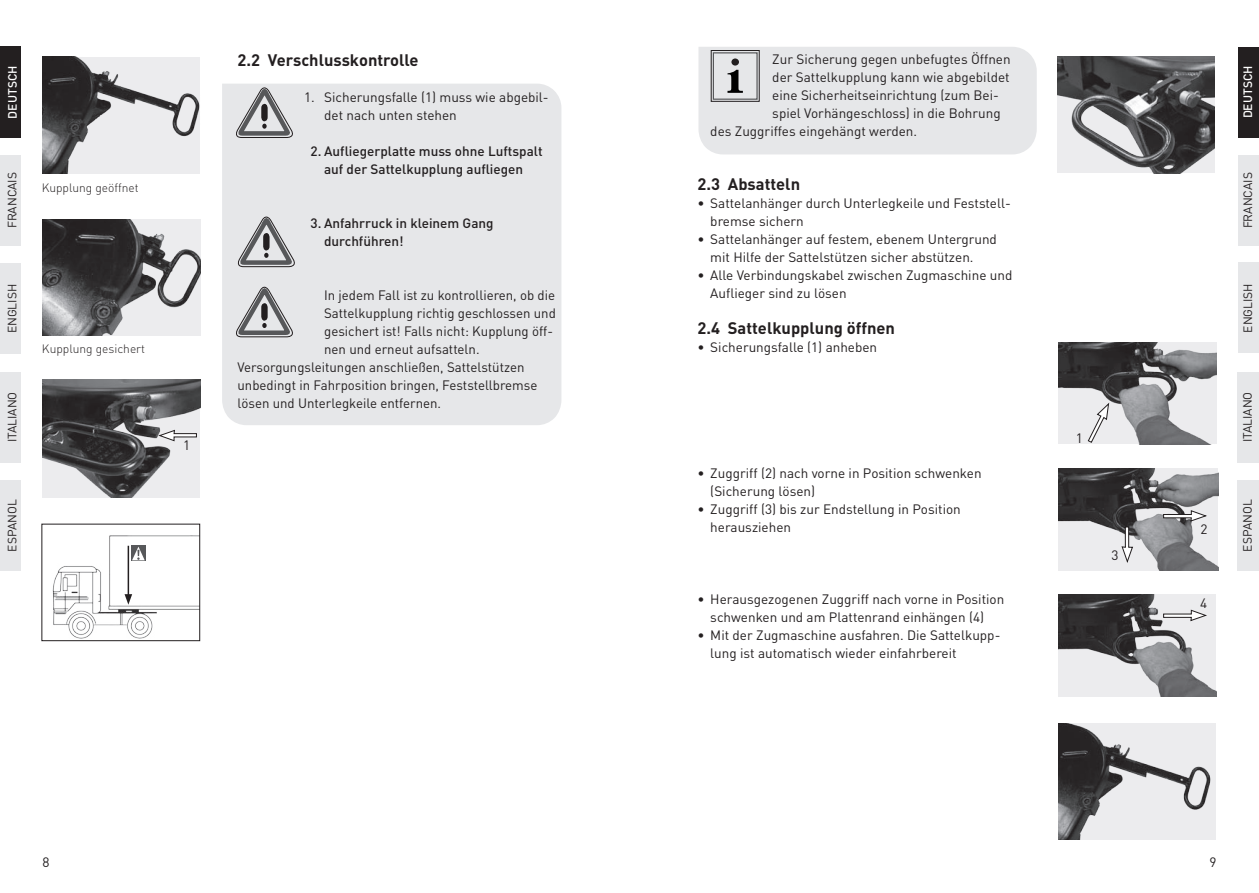
<style>
.page{position:relative;width:1259px;height:893px;background:#fff}
.page>*{position:absolute;margin:0;border:0;box-sizing:border-box;transform-origin:0 0}
.u_uebertitel_fliesstext{font:700 16.5px "DIN";color:#231f20}
.d_fliesstext_3mm_ez{font:700 16.5px "DIN";color:#231f20}
.d_fliesstext_3mm_ez-2{font:13.5px/18px "DIN";color:#231f20}
.d_fliesstext_4mm_ez{font:13.5px/18px "DIN";color:#231f20}
.d_fliesstext{font:13.5px/18px "DIN";color:#231f20}
.d_fliesstext_4mm_ez-2{font:500 13.5px/18px "DIN";color:#231f20;text-align:center}
.t1{font:12px "DIN";color:#231f20}
.d_bildlegende{font:300 12px "DIN";color:#231f20}
.t2{font:500 12px "DIN";color:#fff}
</style>
<div class="page">
<div style="left:0;top:47px;width:21px;height:91px;background:#231f20"></div>
<div style="left:0;top:155px;width:21px;height:90px;background:#e6e7e9"></div>
<div style="left:0;top:264px;width:21px;height:90px;background:#e6e7e9"></div>
<div style="left:0;top:372px;width:21px;height:90px;background:#e6e7e9"></div>
<div style="left:0;top:480px;width:21px;height:90px;background:#e6e7e9"></div>
<div style="left:1237px;top:47px;width:22px;height:90px;background:#231f20"></div>
<div style="left:1237px;top:155px;width:22px;height:90px;background:#e6e7e9"></div>
<div style="left:1237px;top:263px;width:22px;height:90px;background:#e6e7e9"></div>
<div style="left:1237px;top:372px;width:22px;height:90px;background:#e6e7e9"></div>
<div style="left:1237px;top:480px;width:22px;height:90px;background:#e6e7e9"></div>
<img style="left:43px;top:219px;width:157px;height:117px">
<img style="left:42px;top:57px;width:158px;height:116px">
<img style="left:42px;top:380px;width:158px;height:117px">
<img style="left:52px;top:535px;width:146px;height:104px">
<svg style="left:131px;top:546px;width:14px;height:15px"></svg>
<svg style="left:132px;top:547px;width:13px;height:13px"></svg>
<div style="left:42px;top:524px;width:158px;height:117px;border:1px solid #231f20"></div>
<div style="left:222px;top:84px;width:339px;height:341px;background:#e6e7e9"></div>
<svg style="left:233px;top:84px;width:62px;height:69px"></svg>
<svg style="left:233px;top:213px;width:64px;height:140px"></svg>
<div style="left:698px;top:47px;width:338px;height:107px;background:#e6e7e9"></div>
<svg style="left:159px;top:429px;width:38px;height:13px"></svg>
<hr style="left:128px;top:546px;width:1px;height:50px;background:#231f20">
<svg style="left:125px;top:594px;width:7px;height:11px"></svg>
<img style="left:1057px;top:57px;width:158px;height:116px">
<img style="left:1058px;top:723px;width:158px;height:116px">
<img style="left:1058px;top:342px;width:159px;height:102px">
<img style="left:1058px;top:468px;width:160px;height:102px">
<img style="left:1058px;top:594px;width:158px;height:102px">
<svg style="left:1083px;top:400px;width:31px;height:44px"></svg>
<svg style="left:1162px;top:510px;width:44px;height:12px"></svg>
<svg style="left:1121px;top:526px;width:12px;height:36px"></svg>
<svg style="left:1162px;top:609px;width:44px;height:13px"></svg>
<p class="t2" style="left:5px;top:119px;width:54px;rotate:-90deg">DEUTSCH</p>
<p class="t1" style="left:5px;top:228px;width:58px;rotate:-90deg">FRANCAIS</p>
<p class="t1" style="left:5px;top:333px;width:51px;rotate:-90deg">ENGLISH</p>
<p class="t1" style="left:5px;top:442px;width:52px;rotate:-90deg">ITALIANO</p>
<p class="t1" style="left:5px;top:551px;width:54px;rotate:-90deg">ESPANOL</p>
<p class="d_bildlegende" style="left:42px;top:180px;width:99px">Kupplung geöffnet</p>
<p class="d_bildlegende" style="left:42px;top:342px;width:105px">Kupplung gesichert</p>
<p class="d_fliesstext_3mm_ez-2" style="left:183px;top:435px;width:9px">1</p>
<p class="u_uebertitel_fliesstext" style="left:237px;top:49px;width:183px">2.2 Verschlusskontrolle</p>
<p class="d_fliesstext" style="left:304px;top:88px;width:246px">1. Sicherungsfalle (1) muss wie abgebil-</p>
<p class="d_fliesstext" style="left:324px;top:106px;width:134px">det nach unten stehen</p>
<p class="d_fliesstext_4mm_ez-2" style="left:311px;top:141px;width:233px">2. Aufliegerplatte muss ohne Luftspalt auf der Sattelkupplung aufliegen</p>
<p class="d_fliesstext_4mm_ez-2" style="left:311px;top:213px;width:184px">3. Anfahrruck in kleinem Gang</p>
<p class="d_fliesstext_4mm_ez-2" style="left:324px;top:231px;width:81px">durchführen!</p>
<p class="d_fliesstext_4mm_ez" style="left:324px;top:286px;width:233px">In jedem Fall ist zu kontrollieren, ob die Sattelkupplung richtig geschlossen und gesichert ist! Falls nicht: Kupplung öff&shy;nen und erneut aufsatteln.</p>
<p class="d_fliesstext" style="left:237px;top:358px;width:301px">Versorgungsleitungen anschließen, Sattelstützen unbedingt in Fahrposition bringen, Feststellbremse lösen und Unterlegkeile entfernen.</p>
<p class="d_fliesstext_4mm_ez" style="left:772px;top:50px;width:240px">Zur Sicherung gegen unbefugtes Öffnen</p>
<p class="d_fliesstext_4mm_ez" style="left:772px;top:68px;width:239px">der Sattelkupplung kann wie abgebildet</p>
<p class="d_fliesstext_4mm_ez" style="left:772px;top:86px;width:228px">eine Sicherheitseinrichtung (zum Bei-</p>
<p class="d_fliesstext_4mm_ez" style="left:772px;top:104px;width:230px">spiel Vorhängeschloss) in die Bohrung</p>
<p class="d_fliesstext_4mm_ez" style="left:710px;top:122px;width:208px">des Zuggriffes eingehängt werden.</p>
<p class="u_uebertitel_fliesstext" style="left:697px;top:173px;width:104px">2.3 Absatteln</p>
<p class="d_fliesstext_3mm_ez-2" style="left:710px;top:194px;width:302px;text-indent:-13px">• Sattelanhänger durch Unterlegkeile und Feststell&shy;bremse sichern</p>
<p class="d_fliesstext_3mm_ez-2" style="left:710px;top:230px;width:288px;text-indent:-13px">• Sattelanhänger auf festem, ebenem Untergrund mit Hilfe der Sattelstützen sicher abstützen.</p>
<p class="d_fliesstext_3mm_ez-2" style="left:710px;top:266px;width:303px;text-indent:-13px">• Alle Verbindungskabel zwischen Zugmaschine und<br>Auflieger sind zu lösen</p>
<p class="d_fliesstext_3mm_ez" style="left:697px;top:317px;width:199px">2.4 Sattelkupplung öffnen</p>
<p class="d_fliesstext_3mm_ez-2" style="left:697px;top:338px;width:181px">• Sicherungsfalle (1) anheben</p>
<p class="d_fliesstext_3mm_ez-2" style="left:697px;top:464px;width:286px">• Zuggriff (2) nach vorne in Position schwenken</p>
<p class="d_fliesstext_3mm_ez-2" style="left:710px;top:482px;width:106px">(Sicherung lösen)</p>
<p class="d_fliesstext_3mm_ez-2" style="left:697px;top:500px;width:265px">• Zuggriff (3) bis zur Endstellung in Position</p>
<p class="d_fliesstext_3mm_ez-2" style="left:710px;top:518px;width:82px">herausziehen</p>
<p class="d_fliesstext_3mm_ez-2" style="left:697px;top:590px;width:308px;text-align:center">• Herausgezogenen Zuggriff nach vorne in Position schwenken und am Plattenrand einhängen (4)</p>
<p class="d_fliesstext_3mm_ez-2" style="left:710px;top:626px;width:292px;text-indent:-13px">• Mit der Zugmaschine ausfahren. Die Sattelkupp&shy;lung ist automatisch wieder einfahrbereit</p>
<p class="d_fliesstext_3mm_ez-2" style="left:1076px;top:429px;width:9px">1</p>
<p class="d_fliesstext_3mm_ez-2" style="left:1111px;top:546px;width:9px">3</p>
<p class="d_fliesstext_3mm_ez-2" style="left:1200px;top:520px;width:9px">2</p>
<p class="d_fliesstext_3mm_ez-2" style="left:1200px;top:594px;width:9px">4</p>
<p class="t2" style="left:1240px;top:118px;width:54px;rotate:-90deg">DEUTSCH</p>
<p class="t1" style="left:1240px;top:228px;width:58px;rotate:-90deg">FRANCAIS</p>
<p class="t1" style="left:1240px;top:333px;width:51px;rotate:-90deg">ENGLISH</p>
<p class="t1" style="left:1240px;top:442px;width:52px;rotate:-90deg">ITALIANO</p>
<p class="t1" style="left:1240px;top:551px;width:54px;rotate:-90deg">ESPANOL</p>
<p class="d_fliesstext_4mm_ez" style="left:43px;top:853px;width:9px">8</p>
<p class="d_fliesstext_4mm_ez" style="left:1209px;top:853px;width:9px">9</p>
</div>
